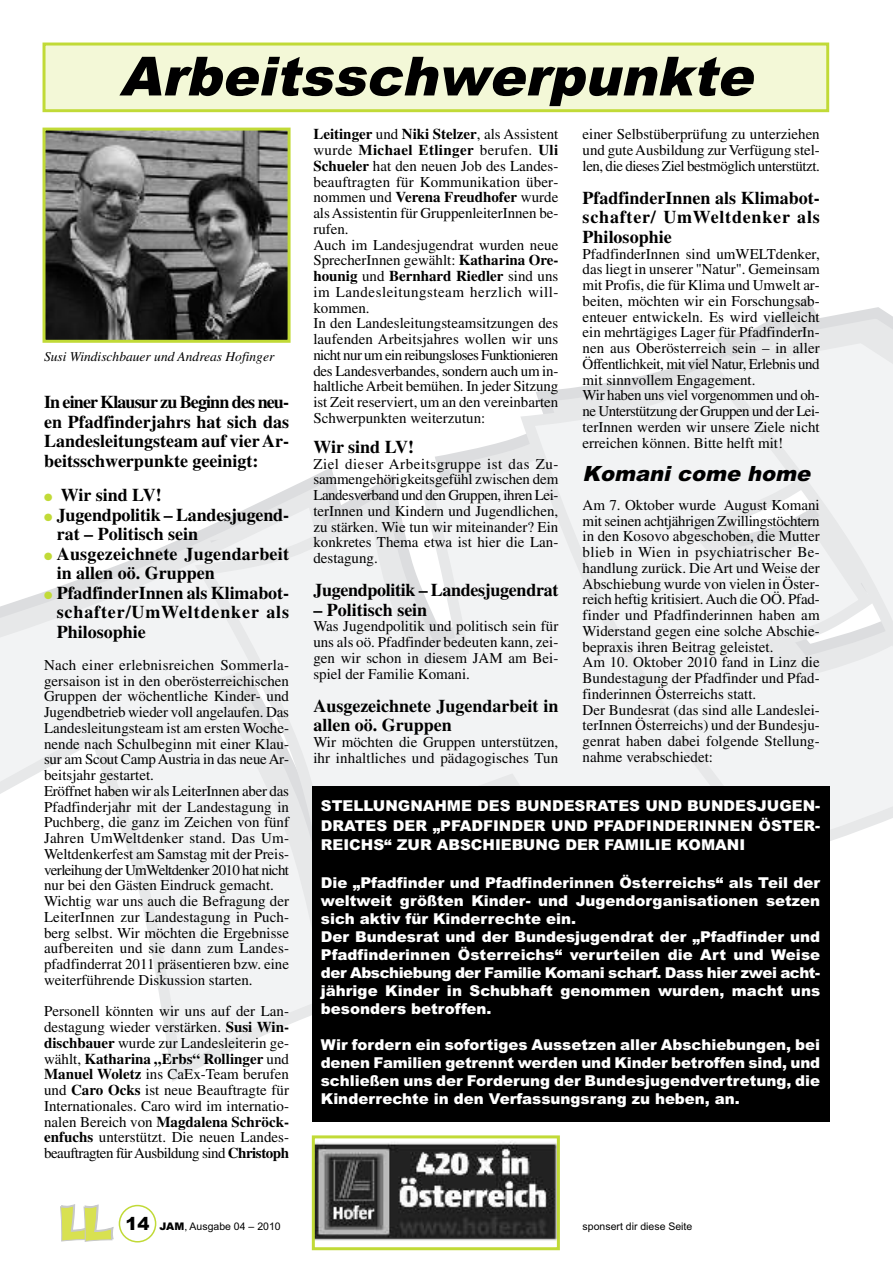
<style>
.page{position:relative;width:893px;height:1263px;background:#fff}
.page>*{position:absolute;margin:0;border:0;box-sizing:border-box;transform-origin:0 0}
.t1{font:italic 900 54px "Arial";color:#000}
.t2{font:italic 900 21px "Arial";color:#000}
.t3{font:700 18px/19.5px "Times";color:#000}
.t4{font:15px/15.8px "Times";color:#000}
.t5{font:900 15px/18px "Arial";color:#fff;text-align:justify}
.t6{font:italic 13.5px "Times";color:#000}
.t7{font:10.5px "Arial";color:#000}
.s1{color:#c1da37}
.s2{font-weight:700}
.s3{font-weight:900;font-size:18px}
.s4{font-weight:900}
</style>
<div class="page">
<svg style="left:0;top:533px;width:312px;height:549px"></svg>
<svg style="left:193px;top:437px;width:324px;height:572px"></svg>
<svg style="left:517px;top:357px;width:376px;height:509px"></svg>
<svg style="left:698px;top:297px;width:195px;height:501px"></svg>
<img style="left:316px;top:1141px;width:240px;height:100px">
<div style="left:312px;top:1135px;width:248px;height:115px;border:3px solid #c1da37"></div>
<div style="left:312px;top:786px;width:517px;height:335px;background:#000"></div>
<div style="left:46px;top:46px;width:780px;height:63px;background:#f3f8d7"></div>
<div style="left:43px;top:43px;width:786px;height:69px;border:3px solid #c1da37"></div>
<img style="left:47px;top:132px;width:240px;height:207px">
<div style="left:43px;top:128px;width:248px;height:215px;border:3px solid #c1da37"></div>
<svg style="left:60px;top:1205px;width:96px;height:37px"></svg>
<h1 class="t1" style="left:119px;top:45px;width:647px">Arbeitsschwerpunkte</h1>
<p class="t6" style="left:44px;top:351px;width:232px">Susi Windischbauer und Andreas Hofinger</p>
<p class="t3" style="left:44px;top:394px;width:247px;text-align:justify">In einer Klausur zu Beginn des neu&shy;en Pfadfinderjahrs hat sich das Landesleitungsteam auf vierAr&shy;beitsschwerpunkte geeinigt:</p>
<p class="t3" style="left:44px;top:487px;width:119px"><span class="s1">●</span> Wir sind LV!</p>
<p class="t3" style="left:57px;top:507px;width:234px;text-indent:-13px"><span class="s1">●</span> Jugendpolitik – Landesjugend&shy;rat – Politisch sein</p>
<p class="t3" style="left:57px;top:546px;width:234px;text-indent:-13px"><span class="s1">●</span> Ausgezeichnete Jugendarbeit in allen oö. Gruppen</p>
<p class="t3" style="left:57px;top:585px;width:234px;text-align:justify;text-indent:-13px"><span class="s1">●</span> PfadfinderInnen als Klimabot&shy;schafter/UmWeltdenker als Philosophie</p>
<p class="t4" style="left:44px;top:658px;width:247px">Nach einer erlebnisreichen Sommerla&shy;gersaison ist in den oberösterreichischen Gruppen der wöchentliche Kinder- und Jugendbetrieb wieder voll angelaufen. Das Landesleitungsteam ist am ersten Woche&shy;nende nach Schulbeginn mit einer Klau&shy;sur am Scout CampAustria in das neueAr&shy;beitsjahr gestartet.<br>Eröffnet haben wir als LeiterInnen aber das Pfadfinderjahr mit der Landestagung in Puchberg, die ganz im Zeichen von fünf Jahren UmWeltdenker stand. Das Um-Weltdenkerfest am Samstag mit der Preis&shy;verleihung der UmWeltdenker 2010 hat nicht nur bei den Gästen Eindruck gemacht.<br>Wichtig war uns auch die Befragung der LeiterInnen zur Landestagung in Puch&shy;berg selbst. Wir möchten die Ergebnisse aufbereiten und sie dann zum Landes&shy;pfadfinderrat 2011 präsentieren bzw. eine weiterführende Diskussion starten.</p>
<p class="t4" style="left:44px;top:1005px;width:247px;text-align:justify">Personell könnten wir uns auf der Lan&shy;destagung wieder verstärken. <span class="s2">Susi Win&shy;dischbauer</span> wurde zur Landesleiterin ge&shy;wählt, <span class="s2">Katharina „Erbs“ Rollinger</span> und <span class="s2">Manuel Woletz</span> ins CaEx-Team berufen und <span class="s2">Caro Ocks</span> ist neue Beauftragte für Internationales. Caro wird im internatio&shy;nalen Bereich von <span class="s2">Magdalena Schröck&shy;enfuchs</span> unterstützt. Die neuen Landes&shy;beauftragten fürAusbildung sind <span class="s2">Christoph</span></p>
<p class="t4" style="left:313px;top:128px;width:247px"><span class="s2">Leitinger</span> und <span class="s2">Niki Stelzer</span>, als Assistent wurde <span class="s2">Michael Etlinger</span> berufen. <span class="s2">Uli Schueler</span> hat den neuen Job des Landes&shy;beauftragten für Kommunikation über&shy;nommen und <span class="s2">Verena Freudhofer</span> wurde alsAssistentin für GruppenleiterInnen be&shy;rufen.<br>Auch im Landesjugendrat wurden neue SprecherInnen gewählt: <span class="s2">Katharina Ore&shy;hounig</span> und <span class="s2">Bernhard Riedler</span> sind uns im Landesleitungsteam herzlich will&shy;kommen.<br>In den Landesleitungsteamsitzungen des laufenden Arbeitsjahres wollen wir uns nicht nur um ein reibungsloses Funktionieren des Landesverbandes, sondern auch um in&shy;haltlicheArbeit bemühen. In jeder Sitzung ist Zeit reserviert, um an den vereinbarten Schwerpunkten weiterzutun:</p>
<p class="t3" style="left:313px;top:439px;width:102px">Wir sind LV!</p>
<p class="t4" style="left:313px;top:457px;width:247px;text-align:justify">Ziel dieser Arbeitsgruppe ist das Zu&shy;sammengehörigkeitsgefühl zwischen dem Landesverband und den Gruppen, ihren Lei&shy;terInnen und Kindern und Jugendlichen, zu stärken. Wie tun wir miteinander? Ein konkretes Thema etwa ist hier die Lan&shy;destagung.</p>
<p class="t3" style="left:313px;top:582px;width:247px">Jugendpolitik – Landesjugendrat</p>
<p class="t3" style="left:313px;top:602px;width:115px">– Politisch sein</p>
<p class="t4" style="left:313px;top:620px;width:247px;text-align:justify">Was Jugendpolitik und politisch sein für uns als oö. Pfadfinder bedeuten kann, zei&shy;gen wir schon in diesem JAM am Bei&shy;spiel der Familie Komani.</p>
<p class="t3" style="left:313px;top:698px;width:247px">Ausgezeichnete Jugendarbeit in allen oö. Gruppen</p>
<p class="t4" style="left:313px;top:735px;width:247px">Wir möchten die Gruppen unterstützen, ihr inhaltliches und pädagogisches Tun</p>
<p class="t4" style="left:583px;top:128px;width:239px;text-align:justify">einer Selbstüberprüfung zu unterziehen und guteAusbildung zur Verfügung stel&shy;len, die dieses Ziel bestmöglich unterstützt.</p>
<p class="t3" style="left:583px;top:190px;width:239px;text-align:justify">PfadfinderInnen als Klimabot&shy;schafter/ UmWeltdenker als Philosophie</p>
<p class="t4" style="left:583px;top:247px;width:239px">PfadfinderInnen sind umWELTdenker, das liegt in unserer "Natur". Gemeinsam mit Profis, die für Klima und Umwelt ar&shy;beiten, möchten wir ein Forschungsab&shy;enteuer entwickeln. Es wird vielleicht ein mehrtägiges Lager für PfadfinderIn&shy;nen aus Oberösterreich sein – in aller Öffentlichkeit, mit viel Natur, Erlebnis und mit sinnvollem Engagement.<br>Wir haben uns viel vorgenommen und oh&shy;ne Unterstützung der Gruppen und der Lei&shy;terInnen werden wir unsere Ziele nicht erreichen können. Bitte helft mit!</p>
<h2 class="t2" style="left:583px;top:461px;width:234px">Komani come home</h2>
<p class="t4" style="left:583px;top:498px;width:239px">Am 7. Oktober wurde August Komani mit seinen achtjährigen Zwillingstöchtern in den Kosovo abgeschoben, die Mutter blieb in Wien in psychiatrischer Be&shy;handlung zurück. Die Art und Weise der Abschiebung wurde von vielen in Öster&shy;reich heftig kritisiert.Auch die OÖ. Pfad&shy;finder und Pfadfinderinnen haben am Widerstand gegen eine solche Abschie&shy;bepraxis ihren Beitrag geleistet.<br>Am 10. Oktober 2010 fand in Linz die Bundestagung der Pfadfinder und Pfad&shy;finderinnen Österreichs statt.<br>Der Bundesrat (das sind alle Landeslei&shy;terInnen Österreichs) und der Bundesju&shy;genrat haben dabei folgende Stellung&shy;nahme verabschiedet:</p>
<p class="t5" style="left:321px;top:796px;width:501px;line-height:19.5px">STELLUNGNAHME DES BUNDESRATES UND BUNDESJUGEN-DRATES DER „PFADFINDER UND PFADFINDERINNEN ÖSTER-REICHS“ ZUR ABSCHIEBUNG DER FAMILIE KOMANI</p>
<p class="t5" style="left:321px;top:874px;width:501px;text-align:left">Die „Pfadfinder und Pfadfinderinnen Österreichs“ als Teil der weltweit größten Kinder- und Jugendorganisationen setzen sich aktiv für Kinderrechte ein.<br>Der Bundesrat und der Bundesjugendrat der „Pfadfinder und Pfadfinderinnen Österreichs“ verurteilen die Art und Weise der Abschiebung der Familie Komani scharf. Dass hier zwei acht&shy;jährige Kinder in Schubhaft genommen wurden, macht uns besonders betroffen.</p>
<p class="t5" style="left:321px;top:1036px;width:501px">Wir fordern ein sofortiges Aussetzen aller Abschiebungen, bei denen Familien getrennt werden und Kinder betroffen sind, und schließen uns der Forderung der Bundesjugendvertretung, die Kinderrechte in den Verfassungsrang zu heben, an.</p>
<p class="t7" style="left:126px;top:1220px;width:157px"><span class="s3">14</span> <span class="s4">JAM</span>, Ausgabe 04 – 2010</p>
<p class="t7" style="left:583px;top:1220px;width:111px">sponsert dir diese Seite</p>
</div>
